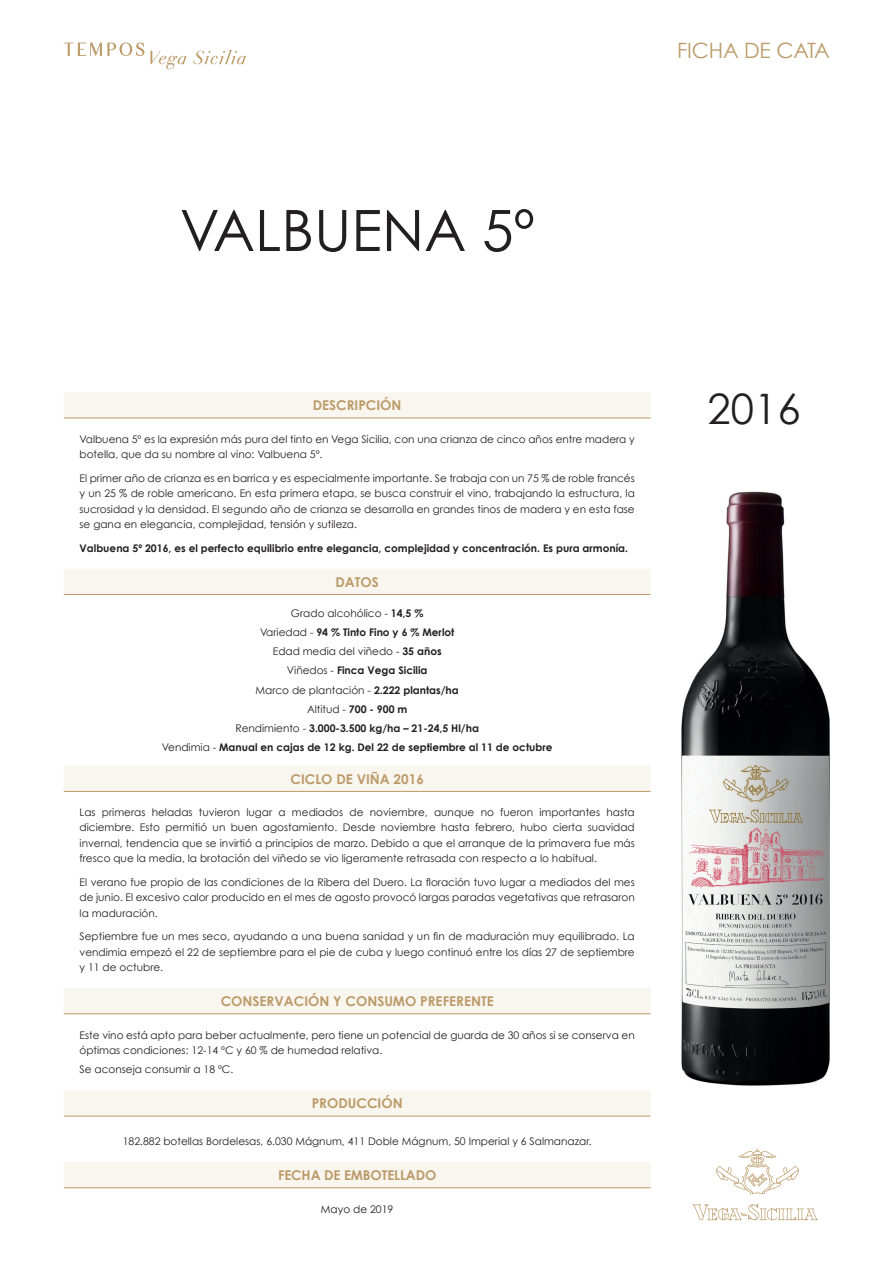
<style>
.page{position:relative;width:893px;height:1263px;background:#fff}
.page>*{position:absolute;margin:0;border:0;box-sizing:border-box;transform-origin:0 0}
.t1{font:57px "Century Gothic";color:#231f20}
.t2{font:42px "Century Gothic";color:#231f20}
.t3{font:21.15px "Century Gothic";letter-spacing:-.01em;color:#bc9b69}
.t4{font:700 13.5px "Century Gothic";color:#bc9b69}
.t5{font:10.5px/15.3px "Century Gothic";color:#231f20;text-align:justify}
.t6{font:700 10.5px/19.2px "Century Gothic";color:#231f20;text-align:center}
.s1{font-weight:400}
</style>
<div class="page">
<svg style="left:64px;top:43px;width:80px;height:13px"></svg>
<svg style="left:150px;top:51px;width:37px;height:18px"></svg>
<svg style="left:193px;top:50px;width:53px;height:14px"></svg>
<svg style="left:715px;top:1149px;width:85px;height:45px"></svg>
<svg style="left:692px;top:1203px;width:126px;height:17px"></svg>
<img style="left:681px;top:491px;width:149px;height:595px">
<div style="left:64px;top:392px;width:587px;height:26px;background:#f9f5ef"></div>
<svg style="left:64px;top:569px;width:587px;height:620px"></svg>
<hr style="left:64px;top:418px;width:587px;height:1px;background:#bc9b69">
<hr style="left:64px;top:594px;width:587px;height:1px;background:#bc9b69">
<hr style="left:64px;top:791px;width:587px;height:1px;background:#bc9b69">
<hr style="left:64px;top:1013px;width:587px;height:1px;background:#bc9b69">
<hr style="left:64px;top:1116px;width:587px;height:1px;background:#bc9b69">
<hr style="left:64px;top:1187px;width:587px;height:1px;background:#bc9b69">
<h3 class="t3" style="left:677px;top:37px;width:154px">FICHA DE CATA</h3>
<h1 class="t1" style="left:180px;top:196px;width:356px">VALBUENA 5º</h1>
<p class="t4" style="left:313px;top:397px;width:90px">DESCRIPCIÓN</p>
<p class="t5" style="left:80px;top:431px;width:557px">Valbuena 5º es la expresión más pura del tinto en Vega Sicilia, con una crianza de cinco años entre madera y botella, que da su nombre al vino: Valbuena 5º.</p>
<p class="t5" style="left:80px;top:470px;width:557px">El primer año de crianza es en barrica y es especialmente importante. Se trabaja con un 75 % de roble francés y un 25 % de roble americano. En esta primera etapa, se busca construir el vino, trabajando la estructura, la sucrosidad y la densidad. El segundo año de crianza se desarrolla en grandes tinos de madera y en esta fase se gana en elegancia, complejidad, tensión y sutileza.</p>
<p class="t6" style="left:80px;top:538px;width:550px">Valbuena 5º 2016, es el perfecto equilibrio entre elegancia, complejidad y concentración. Es pura armonía.</p>
<p class="t4" style="left:335px;top:573px;width:45px">DATOS</p>
<p class="t6" style="left:162px;top:603px;width:392px"><span class="s1">Grado alcohólico -</span> 14,5 %<br><span class="s1">Variedad -</span> 94 % Tinto Fino y 6 % Merlot<br><span class="s1">Edad media del viñedo -</span> 35 años<br><span class="s1">Viñedos -</span> Finca Vega Sicilia<br><span class="s1">Marco de plantación -</span> 2.222 plantas/ha<br><span class="s1">Altitud -</span> 700 - 900 m<br><span class="s1">Rendimiento -</span> 3.000-3.500 kg/ha – 21-24,5 Hl/ha<br><span class="s1">Vendimia -</span> Manual en cajas de 12 kg. Del 22 de septiembre al 11 de octubre</p>
<p class="t4" style="left:290px;top:770px;width:135px">CICLO DE VIÑA 2016</p>
<p class="t5" style="left:80px;top:804px;width:557px">Las primeras heladas tuvieron lugar a mediados de noviembre, aunque no fueron importantes hasta diciembre. Esto permitió un buen agostamiento. Desde noviembre hasta febrero, hubo cierta suavidad invernal, tendencia que se invirtió a principios de marzo. Debido a que el arranque de la primavera fue más fresco que la media, la brotación del viñedo se vio ligeramente retrasada con respecto a lo habitual.</p>
<p class="t5" style="left:80px;top:874px;width:557px">El verano fue propio de las condiciones de la Ribera del Duero. La floración tuvo lugar a mediados del mes de junio. El excesivo calor producido en el mes de agosto provocó largas paradas vegetativas que retrasaron la maduración.</p>
<p class="t5" style="left:80px;top:929px;width:557px">Septiembre fue un mes seco, ayudando a una buena sanidad y un fin de maduración muy equilibrado. La vendimia empezó el 22 de septiembre para el pie de cuba y luego continuó entre los días 27 de septiembre y 11 de octubre.</p>
<p class="t4" style="left:221px;top:992px;width:274px">CONSERVACIÓN Y CONSUMO PREFERENTE</p>
<p class="t5" style="left:80px;top:1027px;width:557px">Este vino está apto para beber actualmente, pero tiene un potencial de guarda de 30 años si se conserva en óptimas condiciones: 12-14 ºC y 60 % de humedad relativa.</p>
<p class="t5" style="left:80px;top:1062px;width:155px">Se aconseja consumir a 18 ºC.</p>
<p class="t4" style="left:312px;top:1095px;width:92px">PRODUCCIÓN</p>
<p class="t5" style="left:123px;top:1133px;width:470px">182.882 botellas Bordelesas, 6.030 Mágnum, 411 Doble Mágnum, 50 Imperial y 6 Salmanazar.</p>
<p class="t4" style="left:278px;top:1166px;width:160px">FECHA DE EMBOTELLADO</p>
<p class="t5" style="left:321px;top:1201px;width:74px">Mayo de 2019</p>
<h2 class="t2" style="left:708px;top:383px;width:95px">2016</h2>
</div>
